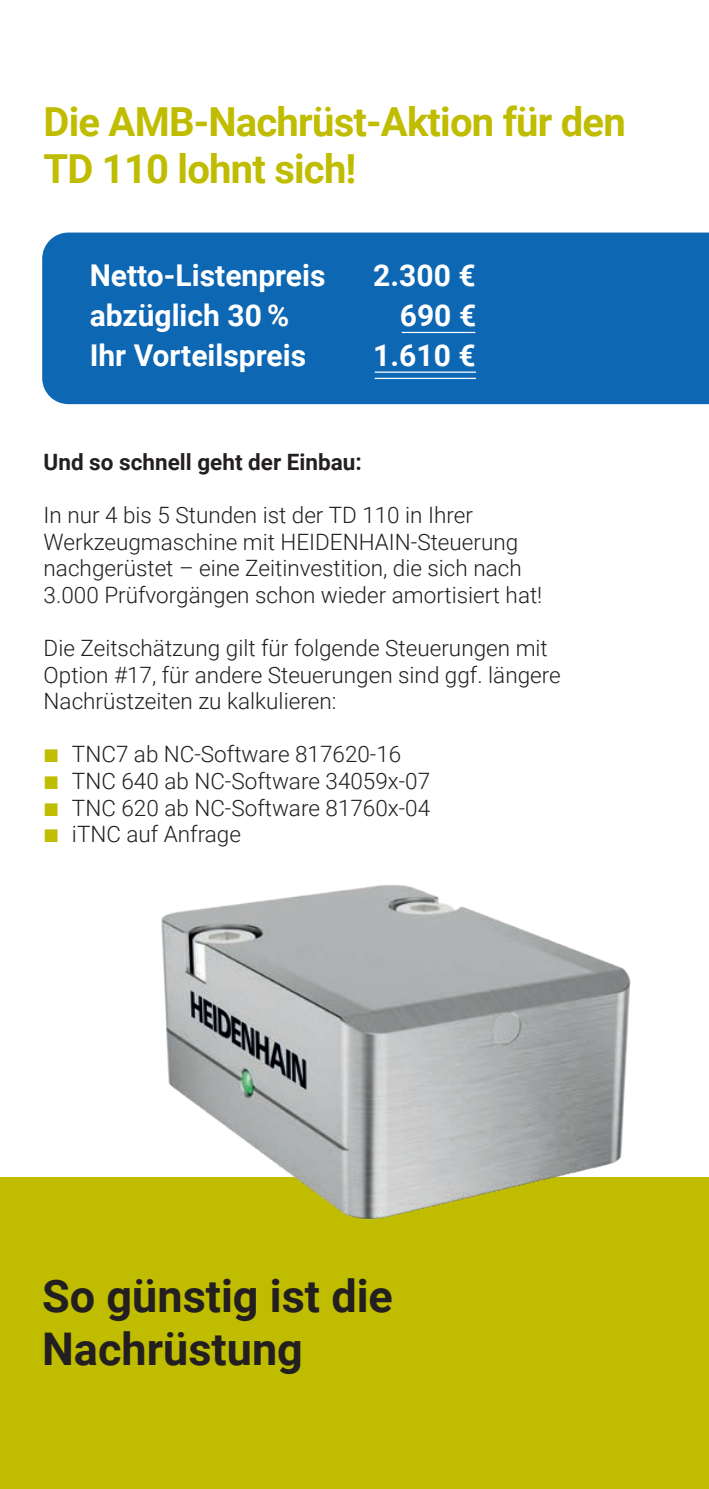
<style>
.page{position:relative;width:709px;height:1489px;background:#fff}
.page>*{position:absolute;margin:0;border:0;box-sizing:border-box;transform-origin:0 0}
.t1{font:700 45px/53.2px "Roboto";color:#231f20}
.t2{font:700 40px/47.2px "Roboto";letter-spacing:-.02em;color:#c0bc00}
.t3{font:700 30px "Roboto";color:#fff}
.t4{font:300 22.5px/26.5px "Roboto";color:#231f20}
.t5{font:700 22.5px "Roboto";color:#231f20}
</style>
<div class="page">
<div style="left:0;top:1176px;width:709px;height:312px;background:#c0bc00"></div>
<img style="left:50px;top:885px;width:595px;height:335px">
<div style="left:42px;top:232px;width:667px;height:172px;background:#0d67b3"></div>
<hr style="left:375px;top:371px;width:101px;height:2px;background:#fff">
<hr style="left:375px;top:378px;width:101px;height:1px;background:#fff">
<hr style="left:401px;top:332px;width:74px;height:1px;background:#fff">
<h2 class="t2" style="left:44px;top:97px;width:583px">Die AMB-Nachrüst-Aktion für den<br>TD 110 lohnt sich!</h2>
<h3 class="t3" style="left:90px;top:254px;width:237px">Netto-Listenpreis</h3>
<h3 class="t3" style="left:373px;top:254px;width:104px">2.300 €</h3>
<h3 class="t3" style="left:90px;top:294px;width:201px">abzüglich 30 %</h3>
<h3 class="t3" style="left:400px;top:294px;width:78px">690 €</h3>
<h3 class="t3" style="left:90px;top:334px;width:218px">Ihr Vorteilspreis</h3>
<h3 class="t3" style="left:373px;top:334px;width:104px">1.610 €</h3>
<p class="t5" style="left:44px;top:446px;width:320px">Und so schnell geht der Einbau:</p>
<p class="t4" style="left:44px;top:501px;width:500px">In nur 4 bis 5 Stunden ist der TD 110 in Ihrer Werkzeugmaschine mit HEIDENHAIN-Steuerung nachgerüstet – eine Zeitinvestition, die sich nach 3.000 Prüfvorgängen schon wieder amortisiert hat!</p>
<p class="t4" style="left:44px;top:634px;width:519px">Die Zeitschätzung gilt für folgende Steuerungen mit<br>Option #17, für andere Steuerungen sind ggf. längere<br>Nachrüstzeiten zu kalkulieren:</p>
<p class="t4" style="left:72px;top:740px;width:360px">TNC7 ab NC-Software 817620-16<br>TNC 640 ab NC-Software 34059x-07<br>TNC 620 ab NC-Software 81760x-04 iTNC auf Anfrage</p>
<h1 class="t1" style="left:42px;top:1267px;width:352px">So günstig ist die<br>Nachrüstung</h1>
</div>
